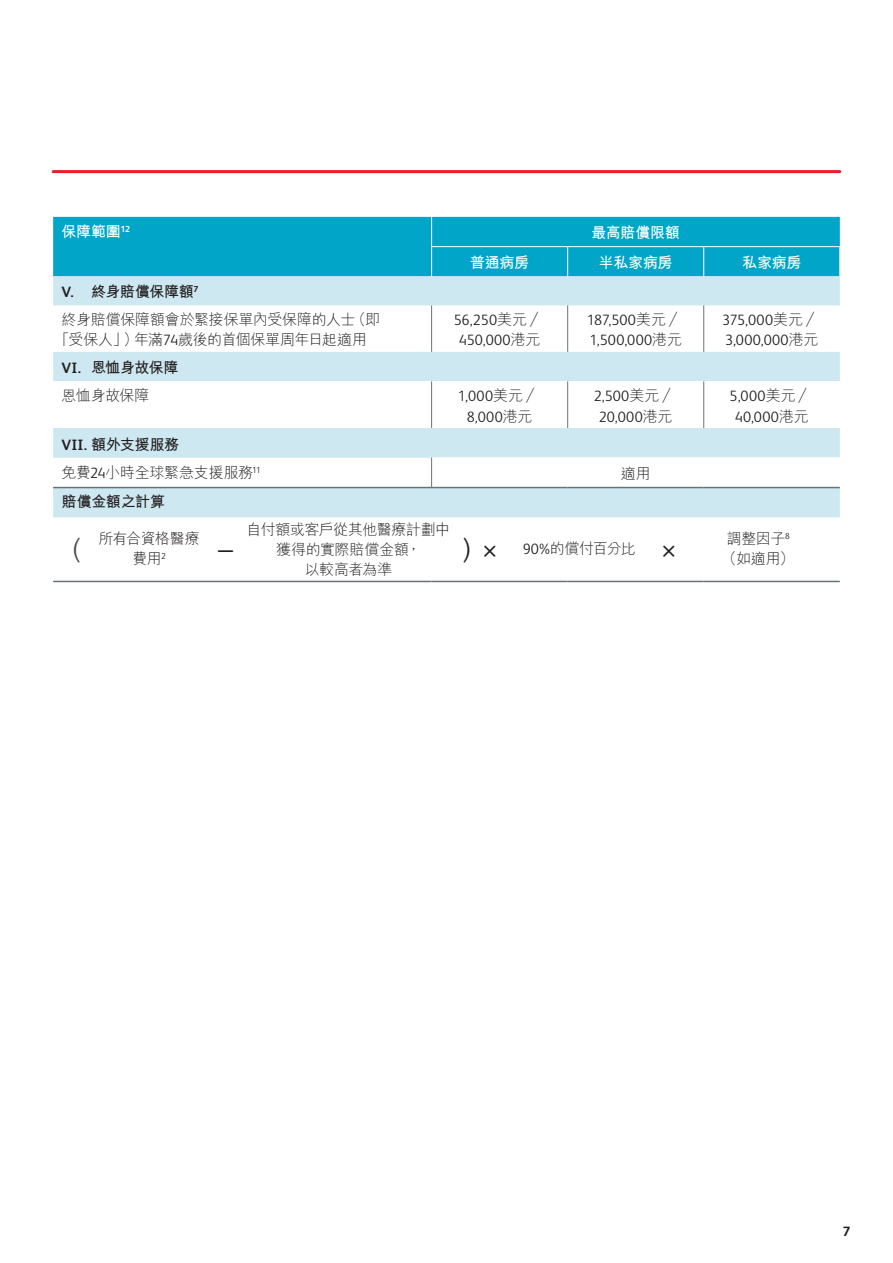
<style>
.page{position:relative;width:893px;height:1263px;background:#fff}
.page>*{position:absolute;margin:0;border:0;box-sizing:border-box;transform-origin:0 0}
.t1{font:300 30px "FS Albert Pro";color:#4b4c4d}
.t2{font:300 30px "FS Albert Pro";color:#231f20}
.t3{font:300 15px/20.2px "M Hei HK";letter-spacing:-.025em;color:#231f20;text-align:center}
.t4{font:300 15px/20.2px "FS Albert Pro";letter-spacing:.02em;color:#231f20;text-align:center}
.t5{font:700 15px "M Hei HK";letter-spacing:-.02em;color:#fff}
.t6{font:700 15px/27.9px "M Hei HK";letter-spacing:-.025em;color:#231f20}
.t7{font:700 13.5px "FS Albert Pro";color:#231f20}
.s1{font-family:"FS Albert Pro";font-weight:700}
.s2{font-weight:700}
.s3{font-family:"FS Albert Pro"}
.s4{font-family:"M Hei HK"}
.s5{font-weight:300}
.s6{font-family:"FS Albert Pro";font-size:30px}
</style>
<div class="page">
<div style="left:53px;top:217px;width:787px;height:59px;background:#00a5c8"></div>
<svg style="left:53px;top:276px;width:787px;height:241px"></svg>
<hr style="left:839px;top:246px;width:1px;height:30px;background:#fff">
<hr style="left:703px;top:246px;width:1px;height:30px;background:#fff">
<hr style="left:431px;top:217px;width:1px;height:30px;background:#fff">
<svg style="left:431px;top:247px;width:1px;height:29px"></svg>
<hr style="left:432px;top:246px;width:135px;height:1px;background:#fff">
<hr style="left:568px;top:246px;width:135px;height:1px;background:#fff">
<hr style="left:704px;top:246px;width:135px;height:1px;background:#fff">
<hr style="left:567px;top:246px;width:1px;height:30px;background:#fff">
<hr style="left:432px;top:381px;width:135px;height:1px;background:#fff">
<hr style="left:568px;top:381px;width:135px;height:1px;background:#fff">
<hr style="left:704px;top:381px;width:136px;height:1px;background:#fff">
<hr style="left:432px;top:457px;width:136px;height:1px;background:#fff">
<hr style="left:568px;top:457px;width:136px;height:1px;background:#fff">
<hr style="left:704px;top:457px;width:136px;height:1px;background:#fff">
<hr style="left:53px;top:381px;width:38px;height:1px;background:#fff">
<hr style="left:91px;top:381px;width:340px;height:1px;background:#fff">
<hr style="left:431px;top:305px;width:1px;height:47px;background:#687379">
<hr style="left:567px;top:305px;width:1px;height:47px;background:#687379">
<hr style="left:703px;top:305px;width:1px;height:47px;background:#687379">
<hr style="left:431px;top:381px;width:1px;height:47px;background:#687379">
<hr style="left:567px;top:381px;width:1px;height:47px;background:#687379">
<hr style="left:703px;top:381px;width:1px;height:47px;background:#687379">
<hr style="left:431px;top:458px;width:1px;height:30px;background:#687379">
<hr style="left:53px;top:487px;width:38px;height:1px;background:#687379">
<hr style="left:91px;top:487px;width:340px;height:1px;background:#687379">
<hr style="left:432px;top:487px;width:136px;height:1px;background:#687379">
<hr style="left:568px;top:487px;width:136px;height:1px;background:#687379">
<hr style="left:704px;top:487px;width:136px;height:1px;background:#687379">
<hr style="left:53px;top:581px;width:38px;height:1px;background:#687379">
<hr style="left:91px;top:581px;width:341px;height:1px;background:#687379">
<hr style="left:432px;top:581px;width:136px;height:1px;background:#687379">
<hr style="left:568px;top:581px;width:136px;height:1px;background:#687379">
<hr style="left:704px;top:581px;width:136px;height:1px;background:#687379">
<hr style="left:53px;top:170px;width:787px;height:3px;background:#ee1b2c">
<p class="t5" style="left:62px;top:220px;width:70px">保障範圍<sup>12</sup></p>
<p class="t5" style="left:591px;top:222px;width:90px">最高賠償限額</p>
<p class="t5" style="left:470px;top:252px;width:60px">普通病房</p>
<p class="t5" style="left:599px;top:252px;width:75px">半私家病房</p>
<p class="t5" style="left:742px;top:252px;width:61px">私家病房</p>
<p class="t3" style="left:62px;top:277px;width:320px;line-height:27.9px;text-align:left"><span class="s1">V.</span> <span class="s2">終身賠償保障額</span><sup>7<br></sup>終身賠償保障額會於緊接保單內受保障的人士（即</p>
<p class="t3" style="left:54px;top:329px;width:314px">「受保人」）年滿<span class="s3">74</span>歲後的首個保單周年日起適用</p>
<p class="t4" style="left:454px;top:309px;width:93px">56,250<span class="s4">美元／<br></span>450,000<span class="s4">港元</span></p>
<p class="t4" style="left:587px;top:309px;width:99px;text-align:left">187,500<span class="s4">美元／<br></span>1,500,000<span class="s4">港元</span></p>
<p class="t4" style="left:722px;top:309px;width:101px;text-align:left">375,000<span class="s4">美元／<br></span>3,000,000<span class="s4">港元</span></p>
<p class="t6" style="left:62px;top:353px;width:119px"><span class="s3">VI.</span> 恩恤身故保障<span class="s5">恩恤身故保障</span></p>
<p class="t3" style="left:62px;top:430px;width:201px;line-height:27.9px;text-align:left"><span class="s1">VII.</span> <span class="s2">額外支援服務<br></span>免費<span class="s3">24</span>小時全球緊急支援服務<sup>11</sup></p>
<p class="t6" style="left:62px;top:487px;width:105px">賠償金額之計算</p>
<h1 class="t1" style="left:71px;top:528px;width:11px">(</h1>
<p class="t3" style="left:98px;top:527px;width:103px">所有合資格醫療費用<sup>2</sup></p>
<h1 class="t2" style="left:218px;top:528px;width:16px">–</h1>
<p class="t3" style="left:247px;top:518px;width:205px">自付額或客戶從其他醫療計劃中獲得的實際賠償金額，<br>以較高者為準</p>
<p class="t4" style="left:458px;top:385px;width:85px">1,000<span class="s4">美元／<br></span>8,000<span class="s4">港元</span></p>
<p class="t4" style="left:594px;top:385px;width:86px">2,500<span class="s4">美元／<br></span>20,000<span class="s4">港元</span></p>
<p class="t4" style="left:730px;top:385px;width:86px">5,000<span class="s4">美元／<br></span>40,000<span class="s4">港元</span></p>
<p class="t3" style="left:621px;top:463px;width:31px">適用</p>
<p class="t3" style="left:463px;top:538px;width:215px"><span class="s6">) ×</span> <span class="s3">90%</span>的償付百分比 <span class="s6">×</span></p>
<p class="t3" style="left:722px;top:527px;width:74px">調整因子<sup>8</sup>（如適用）</p>
<p class="t7" style="left:843px;top:1222px;width:9px">7</p>
</div>
